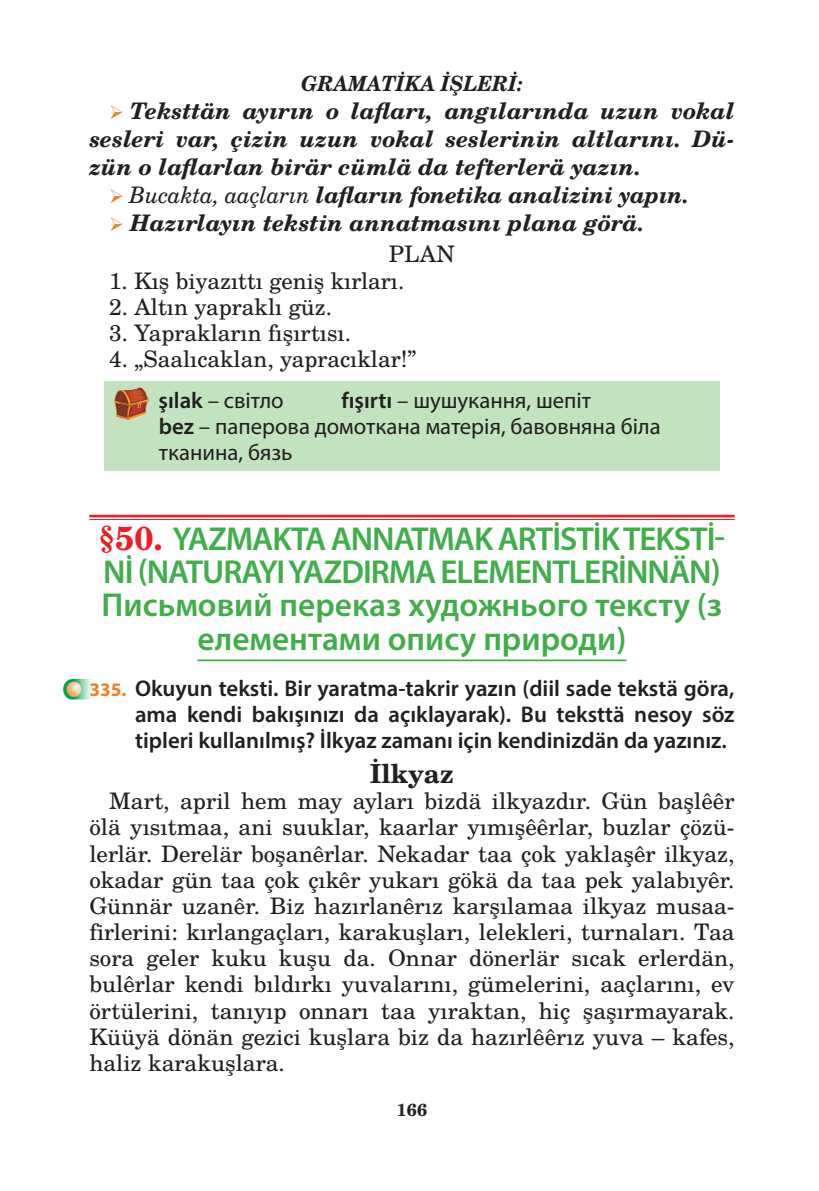
<style>
.page{position:relative;width:819px;height:1191px;background:#fff}
.page>*{position:absolute;margin:0;border:0;box-sizing:border-box;transform-origin:0 0}
.t1{font:600 33.25px/33.2px "Myriad Pro";letter-spacing:-.025em;color:#40ae49;text-align:center}
.t2{font:700 26.25px "Te X Gyre Schola";color:#231f20}
.t3{font:22.75px/26.2px "Te X Gyre Schola";color:#231f20;text-align:justify}
.t4{font:italic 700 22.75px "Te X Gyre Schola";color:#231f20}
.t5{font:600 22.75px/26.1px "Myriad Pro";color:#231f20;text-align:justify}
.t6{font:22.75px/26.1px "Myriad Pro";color:#231f20}
.t7{font:italic 700 21px "Te X Gyre Schola";color:#231f20;scale:.95 1}
.t8{font:700 17.5px "Te X Gyre Schola";color:#231f20}
.s1{font-weight:400}
.s2{font-weight:600}
.s3{font-family:"Te X Gyre Schola";font-weight:700;color:#ee1d23}
.s4{font-weight:700;font-size:19.25px;color:#f47d27}
</style>
<div class="page">
<div style="left:104px;top:381px;width:615px;height:38px;background:#c3e2c0"></div>
<div style="left:104px;top:407px;width:615px;height:64px;background:#c3e2c0"></div>
<hr style="left:89px;top:515px;width:645px;height:2px;background:#ee1d23">
<hr style="left:89px;top:519px;width:645px;height:1px;background:#ee1d23">
<hr style="left:197px;top:659px;width:429px;height:2px;background:#40ae49">
<img style="left:114px;top:387px;width:35px;height:33px">
<img style="left:64px;top:679px;width:29px;height:20px">
<p class="t7" style="left:301px;top:67px;width:235px">GRAMATİKA İŞLERİ:</p>
<p class="t4" style="left:130px;top:93px;width:606px">Teksttän ayırın o lafları, angılarında uzun vokal</p>
<p class="t4" style="left:89px;top:121px;width:646px">sesleri var, çizin uzun vokal seslerinin altlarını. Dü-</p>
<p class="t4" style="left:89px;top:149px;width:553px">zün o laflarlan birär cümlä da tefterlerä yazın.</p>
<p class="t4" style="left:129px;top:177px;width:561px"><span class="s1">Bucakta, aaçların</span> lafların fonetika analizini yapın.</p>
<p class="t4" style="left:130px;top:205px;width:515px">Hazırlayın tekstin annatmasını plana görä.</p>
<p class="t3" style="left:389px;top:240px;width:67px">PLAN</p>
<p class="t3" style="left:109px;top:266px;width:297px">1. Kış biyazıttı geniş kırları.</p>
<p class="t3" style="left:109px;top:292px;width:224px">2. Altın yapraklı güz.</p>
<p class="t3" style="left:109px;top:319px;width:243px">3. Yaprakların fışırtısı.</p>
<p class="t3" style="left:109px;top:345px;width:309px">4. „Saalıcaklan, yapracıklar!”</p>
<p class="t6" style="left:158px;top:387px;width:127px"><span class="s2">şılak</span> – світло</p>
<p class="t6" style="left:159px;top:387px;width:503px;text-indent:183px"><span class="s2">fışırtı</span> – шушукання, шепіт<br><span class="s2">bez</span> – паперова домоткана матерія, бавовняна біла тканина, бязь</p>
<h1 class="t1" style="left:99px;top:521px;width:627px"><span class="s3">§50.</span> YAZMAKTA ANNATMAK ARTİSTİK TEKSTİ-Nİ (NATURAYI YAZDIRMA ELEMENTLERİNNÄN)<br>Письмовий переказ художнього тексту (з елементами опису природи)</h1>
<p class="t5" style="left:135px;top:674px;width:601px;text-indent:-46px"><span class="s4">335.</span> Okuyun teksti. Bir yaratma-takrir yazın (diil sade tekstä göra, ama kendi bakışınızı da açıklayarak). Bu teksttä nesoy söz tipleri kullanılmış? İlkyaz zamanı için kendinizdän da yazınız.</p>
<p class="t2" style="left:370px;top:752px;width:86px">İlkyaz</p>
<p class="t3" style="left:89px;top:787px;width:646px;text-indent:20px">Mart, april hem may ayları bizdä ilkyazdır. Gün başlêêr ölä yısıtmaa, ani suuklar, kaarlar yımışêêrlar, buzlar çözü&shy;lerlär. Derelär boşanêrlar. Nekadar taa çok yaklaşêr ilkyaz, okadar gün taa çok çıkêr yukarı gökä da taa pek yalabıyêr.<br>Günnär uzanêr. Biz hazırlanêrız karşılamaa ilkyaz musaa&shy;firlerini: kırlangaçları, karakuşları, lelekleri, turnaları. Taa sora geler kuku kuşu da. Onnar dönerlär sıcak erlerdän, bulêrlar kendi bıldırkı yuvalarını, gümelerini, aaçlarını, ev örtülerini, tanıyıp onnarı taa yıraktan, hiç şaşırmayarak.<br>Küüyä dönän gezici kuşlara biz da hazırlêêrız yuva – kafes, haliz karakuşlara.</p>
<p class="t8" style="left:397px;top:1095px;width:32px">166</p>
</div>
